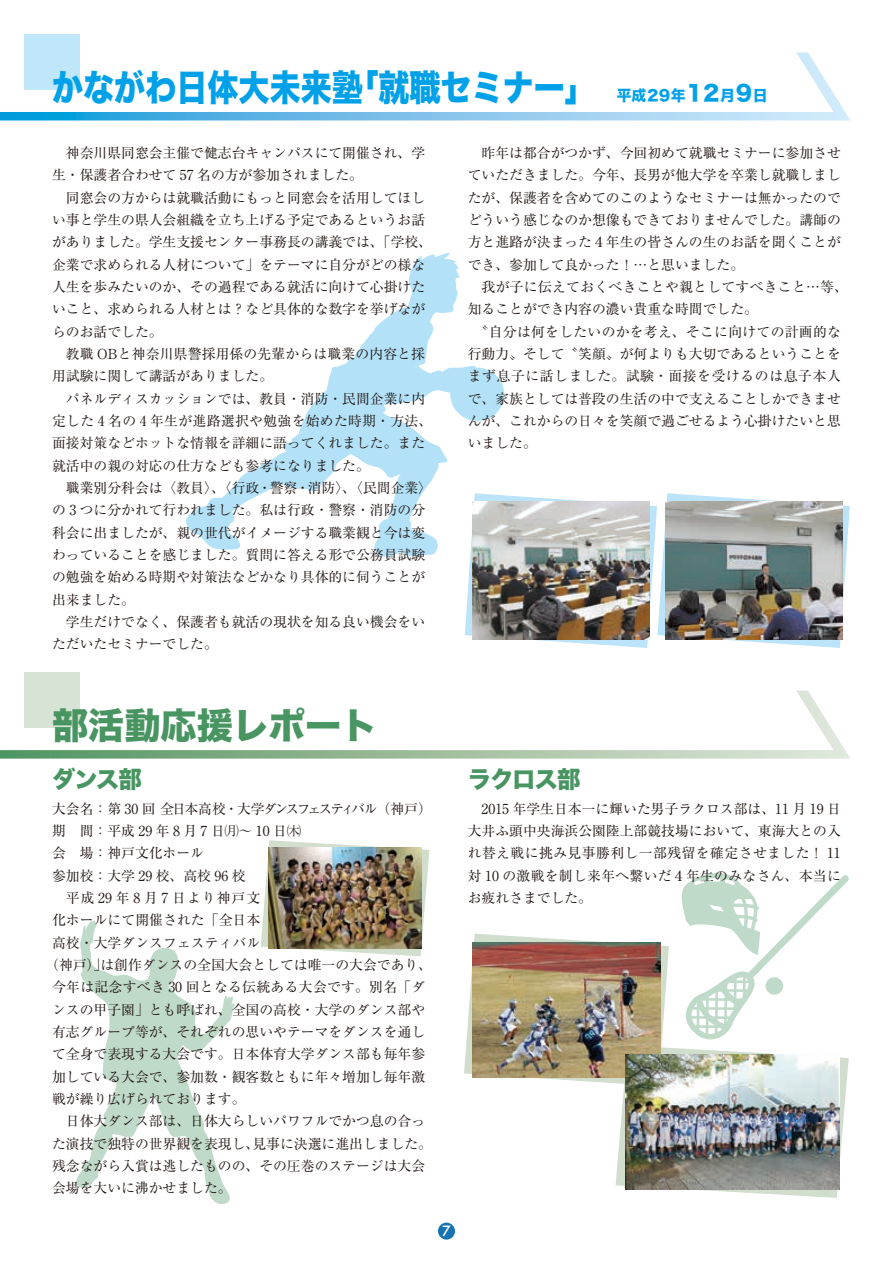
<style>
.page{position:relative;width:893px;height:1263px;background:#fff}
.page>*{position:absolute;margin:0;border:0;box-sizing:border-box;transform-origin:0 0}
.t1{font:36.15px "Hira Kaku Std N W8";color:#00a1e9;scale:.86 1}
.t2{font:36.15px "Hira Kaku Std N W8";color:#489562}
.t3{font:23.4px "Hira Kaku Std N W8";letter-spacing:-.045em;color:#489562}
.t4{font:14.85px "Hira Kaku Std N W8";letter-spacing:.025em;color:#00a1e9}
.t5{font:13.8px/22.4px "Ryumin Pr 6 N";color:#231916}
.t6{font:13.8px "Ryumin Pr 6 N";letter-spacing:.02em;color:#231916}
.t7{font:13.8px "Ryumin Pr 6 N";letter-spacing:-.11em;color:#231916}
.t8{font:13.8px "Ryumin Pr 6 N";letter-spacing:.025em;color:#231916}
.t9{font:13.8px "Ryumin Pr 6 N";letter-spacing:.045em;color:#231916}
.t10{font:13.8px "Ryumin Pr 6 N";letter-spacing:.075em;color:#231916}
.t11{font:500 13.8px "Futura";color:#fff}
.s1{font-size:21.3px}
</style>
<div class="page">
<svg style="left:261px;top:840px;width:168px;height:116px"></svg>
<svg style="left:465px;top:493px;width:385px;height:155px"></svg>
<svg style="left:464px;top:873px;width:385px;height:325px"></svg>
<svg style="left:765px;top:977px;width:18px;height:18px"></svg>
<svg style="left:76px;top:920px;width:159px;height:284px"></svg>
<svg style="left:186px;top:253px;width:318px;height:304px"></svg>
<img style="left:473px;top:942px;width:187px;height:135px">
<img style="left:472px;top:502px;width:177px;height:137px">
<img style="left:269px;top:848px;width:152px;height:101px">
<img style="left:625px;top:1054px;width:214px;height:135px">
<img style="left:665px;top:502px;width:177px;height:137px">
<svg style="left:0;top:52px;width:850px;height:68px"></svg>
<svg style="left:0;top:690px;width:850px;height:69px"></svg>
<div style="left:24px;top:34px;width:56px;height:55px;background:#bfe6f9"></div>
<div style="left:24px;top:672px;width:56px;height:55px;background:#d7e3d5"></div>
<div style="left:438px;top:1222px;width:17px;height:17px;background:#1673b2;border-radius:50%"></div>
<h1 class="t1" style="left:52px;top:68px;width:634px">かながわ日体大未来塾「就職セミナー」</h1>
<p class="t4" style="left:617px;top:87px;width:153px">平成29年<span class="s1">12</span>月<span class="s1">9</span>日</p>
<p class="t5" style="left:52px;top:141px;width:375px;text-indent:14px">神奈川県同窓会主催で健志台キャンパスにて開催され、学生・保護者合わせて 57 名の方が参加されました。</p>
<p class="t5" style="left:52px;top:186px;width:382px;text-indent:14px">同窓会の方からは就職活動にもっと同窓会を活用してほしい事と学生の県人会組織を立ち上げる予定であるというお話がありました。学生支援センター事務長の講義では、「学校、企業で求められる人材について」をテーマに自分がどの様な人生を歩みたいのか、その過程である就活に向けて心掛けたいこと、求められる人材とは？など具体的な数字を挙げながらのお話でした。</p>
<p class="t5" style="left:52px;top:342px;width:374px;text-indent:14px">教職 OBと神奈川県警採用係の先輩からは職業の内容と採用試験に関して講話がありました。</p>
<p class="t5" style="left:52px;top:387px;width:382px;text-indent:14px">パネルディスカッションでは、教員・消防・民間企業に内定した 4 名の 4 年生が進路選択や勉強を始めた時期・方法、面接対策などホットな情報を詳細に語ってくれました。また就活中の親の対応の仕方なども参考になりました。</p>
<p class="t5" style="left:52px;top:476px;width:382px;text-indent:14px">職業別分科会は〈教員〉、〈行政・警察・消防〉、〈民間企業〉の 3 つに分かれて行われました。私は行政・警察・消防の分科会に出ましたが、親の世代がイメージする職業観と今は変わっていることを感じました。質問に答える形で公務員試験の勉強を始める時期や対策法などかなり具体的に伺うことが出来ました。</p>
<p class="t5" style="left:52px;top:610px;width:375px;text-indent:14px">学生だけでなく、保護者も就活の現状を知る良い機会をいただいたセミナーでした。</p>
<h1 class="t2" style="left:52px;top:706px;width:327px">部活動応援レポート</h1>
<p class="t5" style="left:468px;top:141px;width:375px;text-align:justify;text-indent:14px">昨年は都合がつかず、今回初めて就職セミナーに参加させていただきました。今年、長男が他大学を卒業し就職しましたが、保護者を含めてのこのようなセミナーは無かったのでどういう感じなのか想像もできておりませんでした。講師の方と進路が決まった４年生の皆さんの生のお話を聞くことができ、参加して良かった！…と思いました。</p>
<p class="t6" style="left:482px;top:276px;width:368px">我が子に伝えておくべきことや親としてすべきこと…等、</p>
<p class="t5" style="left:468px;top:297px;width:292px">知ることができ内容の濃い貴重な時間でした。</p>
<p class="t6" style="left:475px;top:321px;width:368px">〝自分は何をしたいのかを考え、そこに向けての計画的な</p>
<p class="t5" style="left:468px;top:342px;width:375px">行動力〟そして〝笑顔〟が何よりも大切であるということを</p>
<p class="t9" style="left:468px;top:365px;width:375px">まず息子に話しました。試験・面接を受けるのは息子本人</p>
<p class="t5" style="left:468px;top:386px;width:375px">で、家族としては普段の生活の中で支えることしかできませ</p>
<p class="t5" style="left:468px;top:409px;width:375px">んが、これからの日々を笑顔で過ごせるよう心掛けたいと思</p>
<p class="t5" style="left:468px;top:431px;width:71px">いました。</p>
<h2 class="t3" style="left:52px;top:766px;width:91px">ダンス部</h2>
<h2 class="t3" style="left:468px;top:766px;width:114px">ラクロス部</h2>
<p class="t7" style="left:52px;top:798px;width:381px">大会名：第 30 回全日本高校・大学ダンスフェスティバル（神戸）</p>
<p class="t5" style="left:52px;top:819px;width:250px">期　間：平成 29 年 8 月 7 日㈪～ 10 日㈭</p>
<p class="t5" style="left:52px;top:841px;width:154px">会　場：神戸文化ホール</p>
<p class="t5" style="left:52px;top:864px;width:195px">参加校：大学 29 校、高校 96 校</p>
<p class="t10" style="left:66px;top:887px;width:196px">平成 29 年 8 月 7 日より神戸文</p>
<p class="t5" style="left:52px;top:908px;width:210px">化ホールにて開催された「全日本</p>
<p class="t5" style="left:52px;top:930px;width:210px">高校・大学ダンスフェスティバル</p>
<p class="t5" style="left:45px;top:953px;width:388px">（神戸）」は創作ダンスの全国大会としては唯一の大会であり、</p>
<p class="t8" style="left:52px;top:976px;width:375px">今年は記念すべき 30 回となる伝統ある大会です。別名「ダ</p>
<p class="t5" style="left:52px;top:997px;width:375px">ンスの甲子園」とも呼ばれ、全国の高校・大学のダンス部や</p>
<p class="t5" style="left:52px;top:1020px;width:375px">有志グループ等が、それぞれの思いやテーマをダンスを通し</p>
<p class="t5" style="left:52px;top:1042px;width:375px">て全身で表現する大会です。日本体育大学ダンス部も毎年参</p>
<p class="t5" style="left:52px;top:1064px;width:375px">加している大会で、参加数・観客数ともに年々増加し毎年激</p>
<p class="t5" style="left:52px;top:1087px;width:195px">戦が繰り広げられております。</p>
<p class="t5" style="left:66px;top:1109px;width:361px">日体大ダンス部は、日体大らしいパワフルでかつ息の合っ</p>
<p class="t5" style="left:52px;top:1131px;width:382px">た演技で独特の世界観を表現し、見事に決選に進出しました。</p>
<p class="t5" style="left:52px;top:1154px;width:375px">残念ながら入賞は逃したものの、その圧巻のステージは大会</p>
<p class="t5" style="left:52px;top:1176px;width:181px">会場を大いに沸かせました。</p>
<p class="t5" style="left:468px;top:796px;width:375px;text-align:justify;text-indent:14px">2015 年学生日本一に輝いた男子ラクロス部は、11 月 19 日大井ふ頭中央海浜公園陸上部競技場において、東海大との入れ替え戦に挑み見事勝利し一部残留を確定させました！ 11対 10 の激戦を制し来年へ繋いだ４年生のみなさん、本当にお疲れさまでした。</p>
<p class="t11" style="left:442px;top:1222px;width:10px">7</p>
</div>
